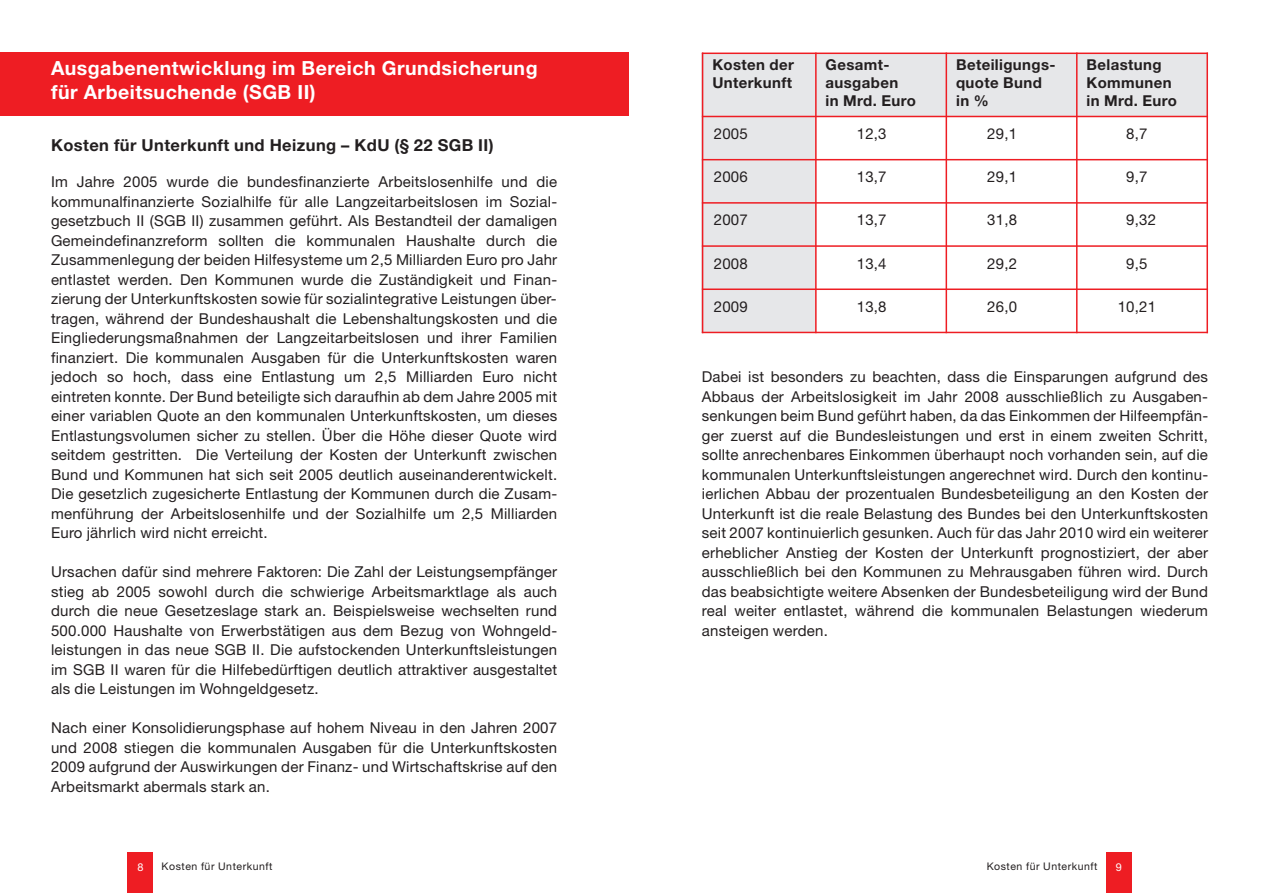
<style>
.page{position:relative;width:1262px;height:893px;background:#fff}
.page>*{position:absolute;margin:0;border:0;box-sizing:border-box;transform-origin:0 0}
.t1{font:700 19.5px/24px "Helvetica Neue";letter-spacing:.025em;color:#fff}
.t2{font:700 16.5px "Helvetica Neue";letter-spacing:.025em;color:#231f20}
.t3{font:15px/19.5px "Helvetica Neue";letter-spacing:.015em;color:#231f20;text-align:justify}
.t4{font:700 15px/18px "Helvetica Neue";letter-spacing:.025em;color:#231f20}
.t5{font:10.8px "Helvetica Neue";color:#fff}
.t6{font:10.5px "Helvetica Neue";letter-spacing:.05em;color:#231f20}
</style>
<div class="page">
<div style="left:0;top:53px;width:628px;height:63px;background:#ee1d23"></div>
<div style="left:1106px;top:852px;width:25px;height:40px;background:#ee1d23"></div>
<div style="left:128px;top:852px;width:25px;height:40px;background:#ee1d23"></div>
<div style="left:702px;top:53px;width:114px;height:63px;background:#e6e7e9"></div>
<div style="left:816px;top:53px;width:130px;height:63px;background:#e6e7e9"></div>
<div style="left:946px;top:53px;width:130px;height:63px;background:#e6e7e9"></div>
<div style="left:1076px;top:53px;width:132px;height:63px;background:#e6e7e9"></div>
<div style="left:702px;top:116px;width:114px;height:44px;background:#e6e7e9"></div>
<div style="left:702px;top:160px;width:114px;height:43px;background:#e6e7e9"></div>
<div style="left:702px;top:203px;width:114px;height:43px;background:#e6e7e9"></div>
<div style="left:702px;top:246px;width:114px;height:43px;background:#e6e7e9"></div>
<div style="left:702px;top:289px;width:114px;height:44px;background:#e6e7e9"></div>
<hr style="left:702px;top:53px;width:1px;height:280px;background:#ee1d23">
<hr style="left:815px;top:53px;width:1px;height:280px;background:#ee1d23">
<hr style="left:945px;top:53px;width:2px;height:280px;background:#ee1d23">
<hr style="left:1076px;top:53px;width:1px;height:280px;background:#ee1d23">
<hr style="left:1206px;top:53px;width:2px;height:280px;background:#ee1d23">
<hr style="left:702px;top:53px;width:506px;height:1px;background:#ee1d23">
<hr style="left:702px;top:116px;width:506px;height:1px;background:#ee1d23">
<hr style="left:702px;top:159px;width:506px;height:1px;background:#ee1d23">
<hr style="left:702px;top:202px;width:506px;height:2px;background:#ee1d23">
<hr style="left:702px;top:245px;width:506px;height:2px;background:#ee1d23">
<hr style="left:702px;top:288px;width:506px;height:2px;background:#ee1d23">
<hr style="left:702px;top:332px;width:506px;height:1px;background:#ee1d23">
<h1 class="t1" style="left:51px;top:57px;width:488px">Ausgabenentwicklung im Bereich Grundsicherung für Arbeitsuchende (SGB II)</h1>
<p class="t2" style="left:51px;top:139px;width:444px">Kosten für Unterkunft und Heizung – KdU (§ 22 SGB II)</p>
<p class="t3" style="left:51px;top:173px;width:508px">Im Jahre 2005 wurde die bundesfinanzierte Arbeitslosenhilfe und die kommunalfinanzierte Sozialhilfe für alle Langzeitarbeitslosen im Sozial&shy;gesetzbuch II (SGB II) zusammen geführt. Als Bestandteil der damaligen Gemeindefinanzreform sollten die kommunalen Haushalte durch die Zusammenlegung der beiden Hilfesysteme um 2,5 Milliarden Euro pro Jahr entlastet werden. Den Kommunen wurde die Zuständigkeit und Finan&shy;zierung der Unterkunftskosten sowie für sozialintegrative Leistungen über&shy;tragen, während der Bundeshaushalt die Lebenshaltungskosten und die Eingliederungsmaßnahmen der Langzeitarbeitslosen und ihrer Familien finanziert. Die kommunalen Ausgaben für die Unterkunftskosten waren jedoch so hoch, dass eine Entlastung um 2,5 Milliarden Euro nicht eintreten konnte. Der Bund beteiligte sich daraufhin ab dem Jahre 2005 mit einer variablen Quote an den kommunalen Unterkunftskosten, um dieses Entlastungsvolumen sicher zu stellen. Über die Höhe dieser Quote wird seitdem gestritten. Die Verteilung der Kosten der Unterkunft zwischen Bund und Kommunen hat sich seit 2005 deutlich auseinanderentwickelt.<br>Die gesetzlich zugesicherte Entlastung der Kommunen durch die Zusam&shy;menführung der Arbeitslosenhilfe und der Sozialhilfe um 2,5 Milliarden Euro jährlich wird nicht erreicht.</p>
<p class="t3" style="left:51px;top:563px;width:507px">Ursachen dafür sind mehrere Faktoren: Die Zahl der Leistungsempfänger stieg ab 2005 sowohl durch die schwierige Arbeitsmarktlage als auch durch die neue Gesetzeslage stark an. Beispielsweise wechselten rund 500.000 Haushalte von Erwerbstätigen aus dem Bezug von Wohngeld&shy;leistungen in das neue SGB II. Die aufstockenden Unterkunftsleistungen im SGB II waren für die Hilfebedürftigen deutlich attraktiver ausgestaltet als die Leistungen im Wohngeldgesetz.</p>
<p class="t3" style="left:51px;top:719px;width:507px">Nach einer Konsolidierungsphase auf hohem Niveau in den Jahren 2007 und 2008 stiegen die kommunalen Ausgaben für die Unterkunftskosten 2009 aufgrund der Auswirkungen der Finanz- und Wirtschaftskrise auf den Arbeitsmarkt abermals stark an.</p>
<p class="t4" style="left:712px;top:57px;width:83px">Kosten der<br>Unterkunft</p>
<p class="t4" style="left:825px;top:57px;width:92px">Gesamt&shy;ausgaben<br>in Mrd. Euro</p>
<p class="t4" style="left:956px;top:57px;width:101px">Beteiligungs&shy;quote Bund in %</p>
<p class="t4" style="left:1086px;top:57px;width:92px">Belastung<br>Kommunen in Mrd. Euro</p>
<p class="t3" style="left:714px;top:125px;width:36px">2005</p>
<p class="t3" style="left:856px;top:125px;width:31px">12,3</p>
<p class="t3" style="left:987px;top:125px;width:31px">29,1</p>
<p class="t3" style="left:1126px;top:125px;width:23px">8,7</p>
<p class="t3" style="left:714px;top:169px;width:36px">2006</p>
<p class="t3" style="left:856px;top:169px;width:31px">13,7</p>
<p class="t3" style="left:987px;top:169px;width:31px">29,1</p>
<p class="t3" style="left:1126px;top:169px;width:23px">9,7</p>
<p class="t3" style="left:714px;top:212px;width:36px">2007</p>
<p class="t3" style="left:856px;top:212px;width:31px">13,7</p>
<p class="t3" style="left:987px;top:212px;width:31px">31,8</p>
<p class="t3" style="left:1126px;top:212px;width:31px">9,32</p>
<p class="t3" style="left:714px;top:255px;width:36px">2008</p>
<p class="t3" style="left:856px;top:255px;width:31px">13,4</p>
<p class="t3" style="left:987px;top:255px;width:31px">29,2</p>
<p class="t3" style="left:1126px;top:255px;width:23px">9,5</p>
<p class="t3" style="left:714px;top:298px;width:36px">2009</p>
<p class="t3" style="left:856px;top:298px;width:31px">13,8</p>
<p class="t3" style="left:987px;top:298px;width:31px">26,0</p>
<p class="t3" style="left:1117px;top:298px;width:40px">10,21</p>
<p class="t3" style="left:702px;top:368px;width:508px">Dabei ist besonders zu beachten, dass die Einsparungen aufgrund des Abbaus der Arbeitslosigkeit im Jahr 2008 ausschließlich zu Ausgaben&shy;senkungen beim Bund geführt haben, da das Einkommen der Hilfeempfän&shy;ger zuerst auf die Bundesleistungen und erst in einem zweiten Schritt, sollte anrechenbares Einkommen überhaupt noch vorhanden sein, auf die kommunalen Unterkunftsleistungen angerechnet wird. Durch den kontinu&shy;ierlichen Abbau der prozentualen Bundesbeteiligung an den Kosten der Unterkunft ist die reale Belastung des Bundes bei den Unterkunftskosten seit 2007 kontinuierlich gesunken. Auch für das Jahr 2010 wird ein weiterer erheblicher Anstieg der Kosten der Unterkunft prognostiziert, der aber ausschließlich bei den Kommunen zu Mehrausgaben führen wird. Durch das beabsichtigte weitere Absenken der Bundesbeteiligung wird der Bund real weiter entlastet, während die kommunalen Belastungen wiederum ansteigen werden.</p>
<p class="t5" style="left:137px;top:863px;width:8px">8</p>
<p class="t6" style="left:162px;top:862px;width:112px">Kosten für Unterkunft</p>
<p class="t6" style="left:986px;top:862px;width:112px">Kosten für Unterkunft</p>
<p class="t5" style="left:1115px;top:863px;width:8px">9</p>
</div>
